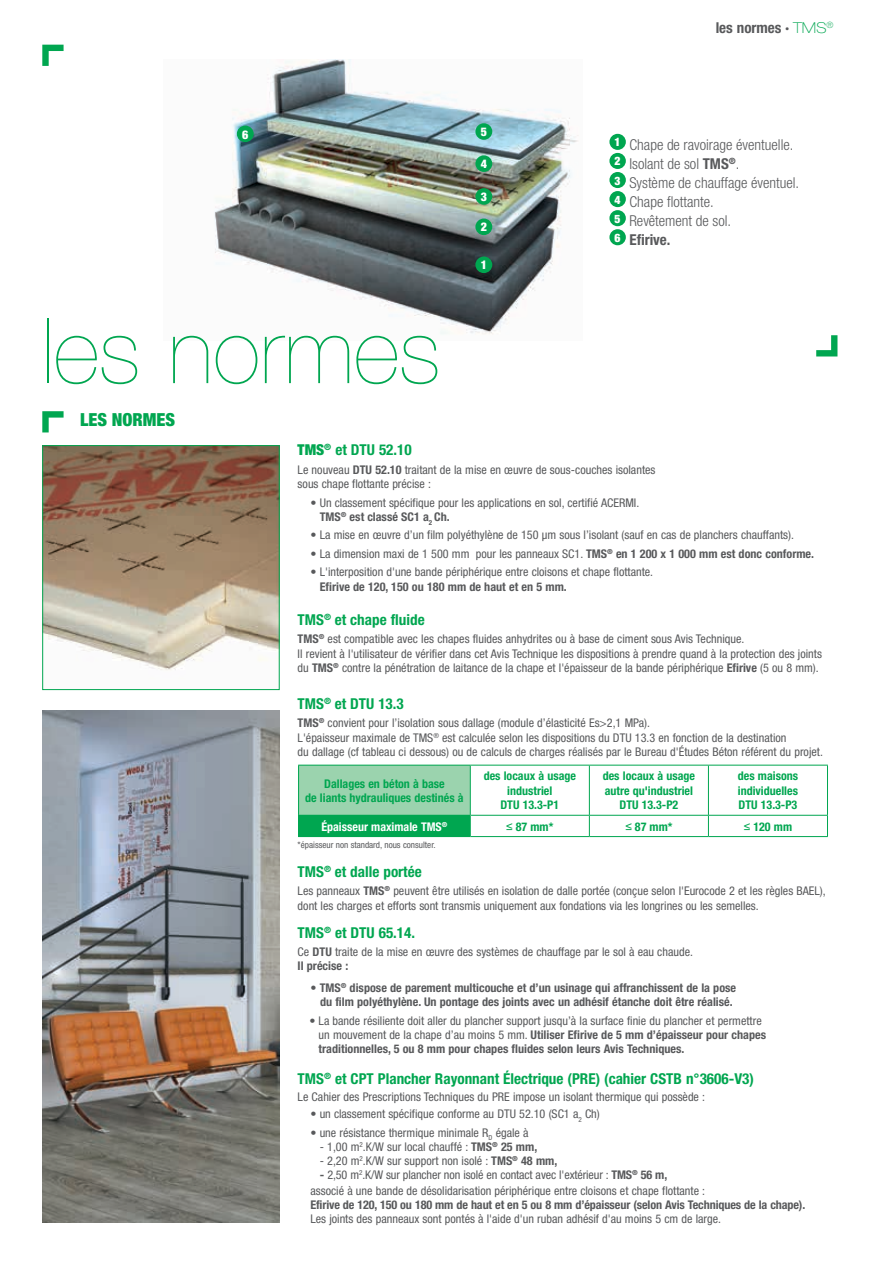
<style>
.page{position:relative;width:893px;height:1263px;background:#fff}
.page>*{position:absolute;margin:0;border:0;box-sizing:border-box;transform-origin:0 0}
.t1{font:200 90px "Helvetica Neue";color:#00a650}
.t2{font:900 condensed 18px "Helvetica Neue";color:#00a650}
.t3{font:700 condensed 15px "Helvetica Neue";color:#00a650}
.t4{font:300 condensed 15px/19px "Helvetica Neue";color:#58595b}
.t5{font:700 condensed 15px "Helvetica Neue";color:#58595b}
.t6{font:condensed 12px/14.2px "Helvetica Neue";color:#58595b}
.t7{font:700 condensed 12px/14.2px "Helvetica Neue";color:#58595b;text-align:center}
.t8{font:700 condensed 12px/14.4px "Helvetica Neue";color:#00a650;text-align:center}
.t9{font:700 condensed 12px "Helvetica Neue";color:#fff}
.t10{font:900 condensed 12px "Helvetica Neue";color:#fff}
.t11{font:condensed 9px "Helvetica Neue";color:#58595b}
.s1{font-weight:100;font-stretch:expanded;color:#00a650}
.s2{font-weight:700}
.s3{font-weight:900}
.s4{font-family:"Arial Narrow";font-weight:400;font-stretch:normal}
.s5{font-weight:400}
</style>
<div class="page">
<svg style="left:42px;top:45px;width:22px;height:21px"></svg>
<svg style="left:816px;top:335px;width:21px;height:21px"></svg>
<img style="left:214px;top:60px;width:365px;height:275px">
<div style="left:475px;top:219px;width:17px;height:16px;background:#00a650;border-radius:50%"></div>
<div style="left:475px;top:188px;width:17px;height:17px;background:#00a650;border-radius:50%"></div>
<div style="left:475px;top:256px;width:17px;height:17px;background:#00a650;border-radius:50%"></div>
<div style="left:475px;top:155px;width:17px;height:17px;background:#00a650;border-radius:50%"></div>
<div style="left:475px;top:123px;width:17px;height:17px;background:#00a650;border-radius:50%"></div>
<div style="left:237px;top:126px;width:17px;height:16px;background:#00a650;border-radius:50%"></div>
<div style="left:609px;top:134px;width:17px;height:16px;background:#00a650;border-radius:50%"></div>
<div style="left:609px;top:153px;width:17px;height:16px;background:#00a650;border-radius:50%"></div>
<div style="left:609px;top:172px;width:17px;height:16px;background:#00a650;border-radius:50%"></div>
<div style="left:609px;top:191px;width:17px;height:16px;background:#00a650;border-radius:50%"></div>
<div style="left:609px;top:210px;width:17px;height:16px;background:#00a650;border-radius:50%"></div>
<div style="left:609px;top:229px;width:17px;height:16px;background:#00a650;border-radius:50%"></div>
<svg style="left:42px;top:411px;width:22px;height:21px"></svg>
<img style="left:44px;top:447px;width:234px;height:223px">
<div style="left:42px;top:445px;width:238px;height:245px;border:1px solid #00a650"></div>
<img style="left:42px;top:710px;width:238px;height:512px">
<div style="left:299px;top:765px;width:171px;height:50px;background:#9bd3ae"></div>
<div style="left:299px;top:815px;width:171px;height:21px;background:#00a650"></div>
<hr style="left:298px;top:765px;width:1px;height:50px;background:#00a650">
<hr style="left:298px;top:765px;width:172px;height:1px;background:#00a650">
<hr style="left:470px;top:765px;width:1px;height:50px;background:#00a650">
<hr style="left:470px;top:765px;width:119px;height:1px;background:#00a650">
<hr style="left:589px;top:765px;width:119px;height:1px;background:#00a650">
<hr style="left:708px;top:765px;width:120px;height:1px;background:#00a650">
<hr style="left:589px;top:765px;width:1px;height:50px;background:#00a650">
<hr style="left:708px;top:765px;width:1px;height:50px;background:#00a650">
<hr style="left:827px;top:765px;width:1px;height:50px;background:#00a650">
<svg style="left:298px;top:816px;width:1px;height:20px"></svg>
<hr style="left:298px;top:815px;width:172px;height:1px;background:#00a650">
<svg style="left:470px;top:816px;width:1px;height:20px"></svg>
<hr style="left:470px;top:815px;width:119px;height:1px;background:#00a650">
<hr style="left:589px;top:815px;width:119px;height:1px;background:#00a650">
<hr style="left:708px;top:815px;width:120px;height:1px;background:#00a650">
<svg style="left:589px;top:816px;width:1px;height:20px"></svg>
<svg style="left:708px;top:816px;width:1px;height:20px"></svg>
<svg style="left:827px;top:816px;width:1px;height:20px"></svg>
<hr style="left:298px;top:836px;width:172px;height:1px;background:#00a650">
<hr style="left:470px;top:836px;width:119px;height:1px;background:#00a650">
<hr style="left:589px;top:836px;width:119px;height:1px;background:#00a650">
<hr style="left:708px;top:836px;width:120px;height:1px;background:#00a650">
<p class="t10" style="left:242px;top:127px;width:8px">6</p>
<p class="t10" style="left:481px;top:124px;width:8px">5</p>
<p class="t10" style="left:481px;top:157px;width:8px">4</p>
<p class="t10" style="left:481px;top:189px;width:8px">3</p>
<p class="t10" style="left:481px;top:220px;width:8px">2</p>
<p class="t10" style="left:481px;top:258px;width:8px">1</p>
<p class="t5" style="left:716px;top:19px;width:119px">les normes · <span class="s1">TMS</span><sup>®</sup></p>
<p class="t4" style="left:615px;top:135px;width:186px"><sup>1</sup> Chape de ravoirage éventuelle.<br><sup>2</sup> Isolant de sol <span class="s2">TMS</span><sup>®</sup>.<br><sup>3</sup> Système de chauffage éventuel.<br><sup>4</sup> Chape flottante.<br><sup>5</sup> Revêtement de sol.<br><sup>6</sup> <span class="s2">Efirive.</span></p>
<h1 class="t1" style="left:42px;top:299px;width:400px">les normes</h1>
<h2 class="t2" style="left:80px;top:408px;width:95px">LES NORMES</h2>
<p class="t3" style="left:298px;top:441px;width:116px"><span class="s3">TMS</span><sup>®</sup> et DTU 52.10</p>
<p class="t6" style="left:298px;top:462px;width:359px">Le nouveau <span class="s2">DTU 52.10</span> traitant de la mise en œuvre de sous-couches isolantes sous chape flottante précise :</p>
<p class="t6" style="left:320px;top:495px;width:321px;text-indent:-9px">• Un classement spécifique pour les applications en sol, certifié ACERMI.<br><span class="s2">TMS</span><sup>®</sup> <span class="s2">est classé SC1 a</span><sub>2</sub> <span class="s2">Ch.</span></p>
<p class="t6" style="left:310px;top:528px;width:485px">• La mise en œuvre d’un film polyéthylène de 150 µm sous l’isolant (sauf en cas de planchers chauffants).</p>
<p class="t6" style="left:310px;top:546px;width:505px">• La dimension maxi de 1 500 mm pour les panneaux SC1. <span class="s2">TMS</span><sup>®</sup> <span class="s2">en 1 200 x 1 000 mm est donc conforme.</span></p>
<p class="t6" style="left:310px;top:565px;width:344px">• L'interposition d'une bande périphérique entre cloisons et chape flottante.</p>
<p class="t7" style="left:320px;top:579px;width:249px">Efirive de 120, 150 ou 180 mm de haut et en 5 mm.</p>
<p class="t3" style="left:298px;top:610px;width:129px">TMS<sup>®</sup> et chape fluide</p>
<p class="t6" style="left:298px;top:632px;width:526px"><span class="s2">TMS</span><sup>®</sup> est compatible avec les chapes fluides anhydrites ou à base de ciment sous Avis Technique.<br>Il revient à l'utilisateur de vérifier dans cet Avis Technique les dispositions à prendre quand à la protection des joints du <span class="s2">TMS</span><sup>®</sup> contre la pénétration de laitance de la chape et l'épaisseur de la bande périphérique <span class="s2">Efirive</span> (5 ou 8 mm).</p>
<p class="t3" style="left:298px;top:694px;width:108px">TMS<sup>®</sup> et DTU 13.3</p>
<p class="t6" style="left:298px;top:716px;width:527px"><span class="s2">TMS</span><sup>®</sup> convient pour l’isolation sous dallage (module d’élasticité Es&gt;2,1 MPa).<br>L'épaisseur maximale de TMS<sup>®</sup> est calculée selon les dispositions du DTU 13.3 en fonction de la destination<br>du dallage (cf tableau ci dessous) ou de calculs de charges réalisés par le Bureau d'Études Béton référent du projet.</p>
<p class="t8" style="left:305px;top:776px;width:160px">Dallages en béton à base<br>de liants hydrauliques destinés à</p>
<p class="t8" style="left:484px;top:769px;width:94px">des locaux à usage industriel<br>DTU 13.3-P1</p>
<p class="t8" style="left:603px;top:769px;width:94px">des locaux à usage autre qu'industriel<br>DTU 13.3-P2</p>
<p class="t8" style="left:738px;top:769px;width:62px;text-align:justify">des maisons individuelles DTU 13.3-P3</p>
<p class="t9" style="left:321px;top:819px;width:127px">Épaisseur maximale TMS<sup>®</sup></p>
<p class="t8" style="left:506px;top:819px;width:49px"><span class="s4">≤</span> 87 mm*</p>
<p class="t8" style="left:625px;top:819px;width:49px"><span class="s4">≤</span> 87 mm*</p>
<p class="t8" style="left:744px;top:819px;width:50px"><span class="s4">≤</span> 120 mm</p>
<p class="t11" style="left:298px;top:840px;width:139px">*épaisseur non standard, nous consulter.</p>
<p class="t3" style="left:298px;top:862px;width:126px">TMS<sup>®</sup> et dalle portée</p>
<p class="t6" style="left:298px;top:884px;width:530px">Les panneaux <span class="s2">TMS</span><sup>®</sup> peuvent être utilisés en isolation de dalle portée (conçue selon l'Eurocode 2 et les règles BAEL), dont les charges et efforts sont transmis uniquement aux fondations via les longrines ou les semelles.</p>
<p class="t3" style="left:298px;top:923px;width:119px">TMS<sup>®</sup> et DTU 65.14.</p>
<p class="t6" style="left:298px;top:945px;width:397px">Ce <span class="s2">DTU</span> traite de la mise en œuvre des systèmes de chauffage par le sol à eau chaude.<br><span class="s2">Il précise :</span></p>
<p class="t7" style="left:310px;top:980px;width:427px"><span class="s5">•</span> TMS<sup>®</sup> dispose de parement multicouche et d’un usinage qui affranchissent de la pose du film polyéthylène. Un pontage des joints avec un adhésif étanche doit être réalisé.</p>
<p class="t6" style="left:319px;top:1013px;width:449px;text-indent:-9px">• La bande résiliente doit aller du plancher support jusqu’à la surface finie du plancher et permettre un mouvement de la chape d’au moins 5 mm. <span class="s2">Utiliser Efirive de 5 mm d’épaisseur pour chapes traditionnelles, 5 ou 8 mm pour chapes fluides selon leurs Avis Techniques.</span></p>
<p class="t3" style="left:298px;top:1070px;width:458px">TMS<sup>®</sup> et CPT Plancher Rayonnant électrique (PRE) (cahier CSTB n°3606-V3)</p>
<p class="t6" style="left:298px;top:1089px;width:409px">Le Cahier des Prescriptions Techniques du PRE impose un isolant thermique qui possède :</p>
<p class="t6" style="left:310px;top:1106px;width:291px">• un classement spécifique conforme au DTU 52.10 (SC1 a<sub>2</sub> Ch)</p>
<p class="t6" style="left:310px;top:1125px;width:220px">• une résistance thermique minimale R<sub>D</sub> égale à</p>
<p class="t6" style="left:320px;top:1139px;width:219px">- 1,00 m<sup>2</sup>.K/W sur local chauffé : <span class="s2">TMS</span><sup>®</sup> <span class="s2">25 mm,</span></p>
<p class="t6" style="left:320px;top:1153px;width:239px">- 2,20 m<sup>2</sup>.K/W sur support non isolé : <span class="s2">TMS</span><sup>®</sup> <span class="s2">48 mm,</span></p>
<p class="t6" style="left:310px;top:1167px;width:396px;line-height:15.5px;text-indent:9px"><span class="s2">-</span> 2,50 m<sup>2</sup>.K/W sur plancher non isolé en contact avec l'extérieur : <span class="s2">TMS</span><sup>®</sup> <span class="s2">56 m,<br></span>associé à une bande de désolidarisation périphérique entre cloisons et chape flottante :</p>
<p class="t7" style="left:310px;top:1197px;width:496px">Efirive de 120, 150 ou 180 mm de haut et en 5 ou 8 mm d’épaisseur (selon Avis Techniques de la chape).</p>
<p class="t6" style="left:310px;top:1212px;width:412px">Les joints des panneaux sont pontés à l'aide d'un ruban adhésif d'au moins 5 cm de large.</p>
</div>
